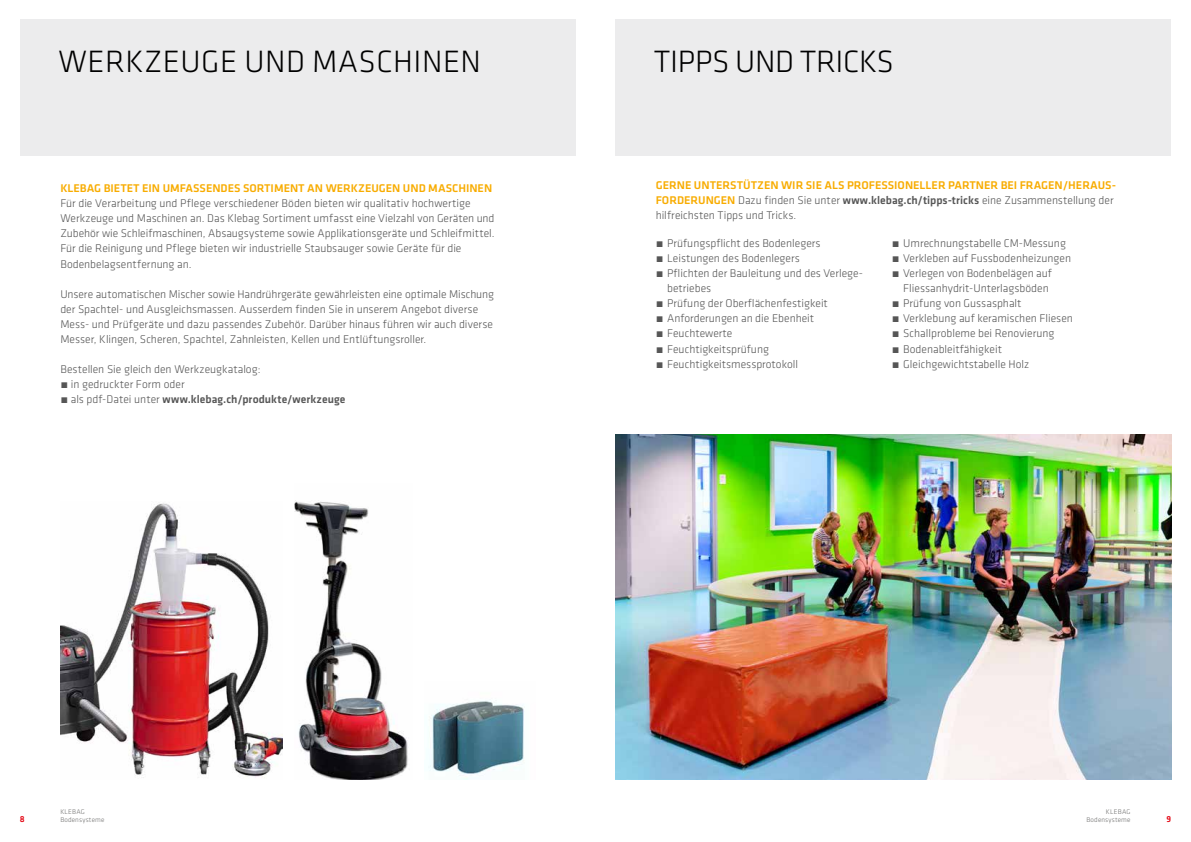
<style>
.page{position:relative;width:1191px;height:842px;background:#fff}
.page>*{position:absolute;margin:0;border:0;box-sizing:border-box;transform-origin:0 0}
.t1{font:300 32px "Klavika";letter-spacing:.015em;color:#000}
.t2{font:300 32px "Klavika";letter-spacing:-.01em;color:#000}
.t3{font:300 11.6px/15.1px "Klavika";color:#565656}
.t4{font:500 11.6px/15.1px "Klavika";color:#f8ac00}
.t5{font:500 11.6px "Klavika";letter-spacing:.005em;color:#565656}
.t6{font:500 9px "Klavika";color:#e3000f}
.t7{font:300 7px/8.4px "Klavika";letter-spacing:.025em;color:#6f6f6e;text-align:right}
.s1{font-weight:300}
.s2{font-weight:300;color:#565656}
.s3{color:#565656}
</style>
<div class="page">
<img style="left:60px;top:503px;width:223px;height:275px">
<div style="left:20px;top:20px;width:555px;height:136px;background:#ececed"></div>
<div style="left:615px;top:20px;width:556px;height:136px;background:#ececed"></div>
<img style="left:615px;top:434px;width:556px;height:346px">
<img style="left:428px;top:700px;width:96px;height:80px">
<img style="left:295px;top:500px;width:113px;height:280px">
<h1 class="t1" style="left:58px;top:42px;width:424px">WERKZEUGE UND MASCHINEN</h1>
<h1 class="t2" style="left:654px;top:42px;width:241px">TIPPS UND TRICKS</h1>
<p class="t4" style="left:60px;top:180px;width:433px">KLEBAG BIETET EIN UMFASSENDES SORTIMENT AN WERKZEUGEN UND MASCHINEN</p>
<p class="t3" style="left:60px;top:196px;width:436px">Für die Verarbeitung und Pflege verschiedener Böden bieten wir qualitativ hochwertige Werkzeuge und Maschinen an. Das Klebag Sortiment umfasst eine Vielzahl von Geräten und Zubehör wie Schleifmaschinen, Absaugsysteme sowie Applikationsgeräte und Schleifmittel.<br>Für die Reinigung und Pflege bieten wir industrielle Staubsauger sowie Geräte für die Bodenbelagsentfernung an.</p>
<p class="t3" style="left:60px;top:286px;width:435px">Unsere automatischen Mischer sowie Handrührgeräte gewährleisten eine optimale Mischung der Spachtel- und Ausgleichsmassen. Ausserdem finden Sie in unserem Angebot diverse Mess- und Prüfgeräte und dazu passendes Zubehör. Darüber hinaus führen wir auch diverse Messer, Klingen, Scheren, Spachtel, Zahnleisten, Kellen und Entlüftungsroller.</p>
<p class="t3" style="left:60px;top:362px;width:202px">Bestellen Sie gleich den Werkzeugkatalog:</p>
<p class="t3" style="left:60px;top:377px;width:126px">• in gedruckter Form oder</p>
<p class="t5" style="left:60px;top:392px;width:286px"><span class="s1">• als pdf-Datei unter</span> www.klebag.ch/produkte/werkzeuge</p>
<p class="t4" style="left:656px;top:177px;width:462px">GERNE UNTERSTÜTZEN WIR SIE ALS PROFESSIONELLER PARTNER BEI FRAGEN/HERAUS-<br>FORDERUNGEN <span class="s2">Dazu finden Sie unter</span> <span class="s3">www.klebag.ch/tipps-tricks</span> <span class="s2">eine Zusammenstellung der hilfreichsten Tipps und Tricks.</span></p>
<p class="t3" style="left:656px;top:235px;width:166px">́ Prüfungspflicht des Bodenlegers</p>
<p class="t3" style="left:656px;top:250px;width:145px">́ Leistungen des Bodenlegers</p>
<p class="t3" style="left:656px;top:266px;width:209px">́ Pflichten der Bauleitung und des Verlege-</p>
<p class="t3" style="left:667px;top:281px;width:46px">betriebes</p>
<p class="t3" style="left:656px;top:296px;width:174px">́ Prüfung der Oberflächenfestigkeit</p>
<p class="t3" style="left:656px;top:311px;width:160px">́ Anforderungen an die Ebenheit</p>
<p class="t3" style="left:656px;top:326px;width:78px">́ Feuchtewerte</p>
<p class="t3" style="left:656px;top:341px;width:115px">́ Feuchtigkeitsprüfung</p>
<p class="t3" style="left:656px;top:356px;width:144px">́ Feuchtigkeitsmessprotokoll</p>
<p class="t3" style="left:892px;top:235px;width:175px">́ Umrechnungstabelle CM-Messung</p>
<p class="t3" style="left:892px;top:250px;width:181px">́ Verkleben auf Fussbodenheizungen</p>
<p class="t3" style="left:892px;top:266px;width:162px">́ Verlegen von Bodenbelägen auf</p>
<p class="t3" style="left:903px;top:281px;width:147px">Fliessanhydrit-Unterlagsböden</p>
<p class="t3" style="left:892px;top:296px;width:131px">́ Prüfung von Gussasphalt</p>
<p class="t3" style="left:892px;top:311px;width:182px">́ Verklebung auf keramischen Fliesen</p>
<p class="t3" style="left:892px;top:326px;width:164px">́ Schallprobleme bei Renovierung</p>
<p class="t3" style="left:892px;top:341px;width:112px">́ Bodenableitfähigkeit</p>
<p class="t3" style="left:892px;top:356px;width:139px">́ Gleichgewichtstabelle Holz</p>
<p class="t7" style="left:60px;top:807px;width:46px;text-align:left">KLEBAG<br>Bodensysteme</p>
<p class="t7" style="left:1086px;top:807px;width:46px">KLEBAG<br>Bodensysteme</p>
<p class="t6" style="left:20px;top:813px;width:6px">8</p>
<p class="t6" style="left:1166px;top:813px;width:6px">9</p>
</div>
